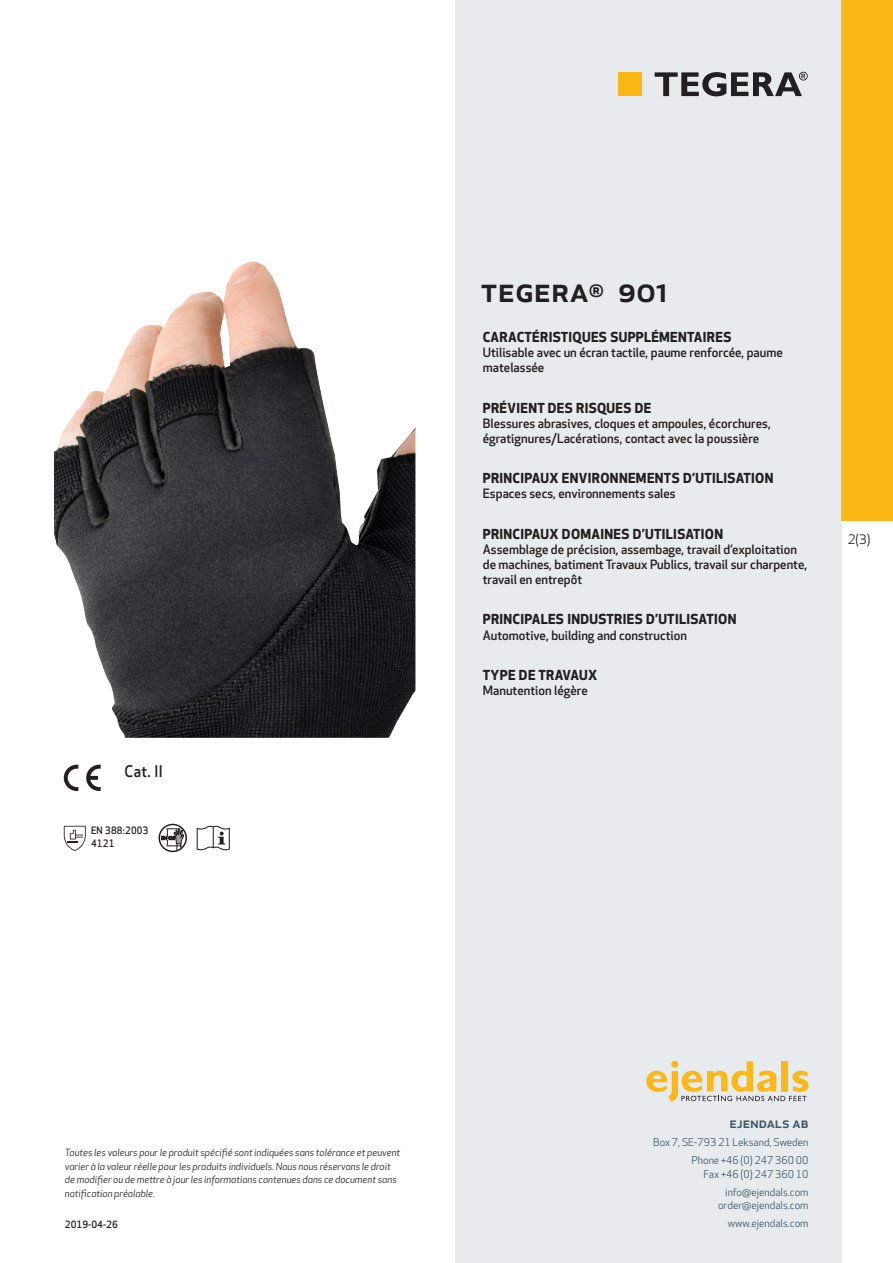
<style>
.page{position:relative;width:893px;height:1263px;background:#fff}
.page>*{position:absolute;margin:0;border:0;box-sizing:border-box;transform-origin:0 0}
.prodname{font:500 34.5px "Apex New";color:#231f20}
.Artikel{font:500 15.6px "Apex New";color:#231f20;scale:.95 1}
.t1{font:500 15px "Apex New";color:#405968}
.Funktion_body{font:700 13.5px "Apex New";letter-spacing:.025em;color:#231f20}
.t2{font:12.75px "Apex New";color:#231f20}
.Funktion_body-2{font:500 12.6px/15px "Apex New";color:#231f20}
.t3{font:10.5px/18px "Apex New";color:#405968;text-align:right}
.Artikel-2{font:500 10.05px/13.2px "Apex New";letter-spacing:.025em;color:#231f20;scale:.95 1}
.t4{font:italic 9.75px/13.5px "Apex New";color:#231f20}
.Sidfot_datum{font:500 9.75px "Apex New";color:#231f20}
</style>
<div class="page">
<div style="left:455px;top:0;width:387px;height:1263px;background:#e8ebee"></div>
<svg style="left:646px;top:1061px;width:162px;height:40px"></svg>
<div style="left:842px;top:0;width:51px;height:520px;background:#fcb814"></div>
<div style="left:618px;top:72px;width:24px;height:24px;background:#fcb814"></div>
<svg style="left:655px;top:72px;width:153px;height:24px"></svg>
<svg style="left:86px;top:765px;width:15px;height:26px"></svg>
<svg style="left:64px;top:765px;width:14px;height:26px"></svg>
<svg style="left:64px;top:826px;width:22px;height:25px"></svg>
<svg style="left:161px;top:824px;width:23px;height:26px"></svg>
<div style="left:159px;top:824px;width:28px;height:28px;border:1px solid #231f20;border-radius:50%"></div>
<svg style="left:197px;top:826px;width:33px;height:24px"></svg>
<img style="left:54px;top:261px;width:361px;height:477px">
<p class="Artikel" style="left:125px;top:761px;width:42px">Cat. II</p>
<p class="Artikel-2" style="left:91px;top:823px;width:62px">EN 388:2003<br>4121</p>
<p class="prodname" style="left:480px;top:266px;width:189px">TEGERA<sup>®</sup> 901</p>
<p class="Funktion_body" style="left:483px;top:327px;width:250px">CARACTÉRISTIQUES SUPPLÉMENTAIRES</p>
<p class="Funktion_body-2" style="left:483px;top:345px;width:302px">Utilisable avec un écran tactile, paume renforcée, paume matelassée</p>
<p class="Funktion_body" style="left:483px;top:398px;width:170px">PRÉVIENT DES RISQUES DE</p>
<p class="Funktion_body-2" style="left:483px;top:415px;width:289px">Blessures abrasives, cloques et ampoules, écorchures, égratignures/Lacérations, contact avec la poussière</p>
<p class="Funktion_body" style="left:483px;top:468px;width:292px">PRINCIPAUX ENVIRONNEMENTS D’UTILISATION</p>
<p class="Funktion_body-2" style="left:483px;top:486px;width:194px">Espaces secs, environnements sales</p>
<p class="Funktion_body" style="left:483px;top:524px;width:242px">PRINCIPAUX DOMAINES D’UTILISATION</p>
<p class="Funktion_body-2" style="left:483px;top:541px;width:326px">Assemblage de précision, assembage, travail d’exploitation de machines, batiment Travaux Publics, travail sur charpente, travail en entrepôt</p>
<p class="Funktion_body" style="left:483px;top:610px;width:255px">PRINCIPALES INDUSTRIES D’UTILISATION</p>
<p class="Funktion_body-2" style="left:483px;top:627px;width:206px">Automotive, building and construction</p>
<p class="Funktion_body" style="left:483px;top:665px;width:116px">TYPE DE TRAVAUX</p>
<p class="Funktion_body-2" style="left:483px;top:683px;width:107px">Manutention légère</p>
<p class="t2" style="left:848px;top:531px;width:24px">2(3)</p>
<p class="t4" style="left:65px;top:1146px;width:337px">Toutes les valeurs pour le produit spécifié sont indiquées sans tolérance et peuvent varier à la valeur réelle pour les produits individuels. Nous nous réservons le droit de modifier ou de mettre à jour les informations contenues dans ce document sans notification préalable.</p>
<p class="t1" style="left:729px;top:1113px;width:80px">ejendals ab</p>
<p class="t3" style="left:653px;top:1133px;width:157px">Box 7, SE-793 21 Leksand, Sweden<br>Phone +46 (0) 247 360 00</p>
<p class="t3" style="left:703px;top:1165px;width:107px">Fax +46 (0) 247 360 10 info@ejendals.com</p>
<p class="t3" style="left:718px;top:1196px;width:92px">order@ejendals.com</p>
<p class="Sidfot_datum" style="left:65px;top:1218px;width:54px">2019-04-26</p>
<p class="t3" style="left:728px;top:1215px;width:82px">www.ejendals.com</p>
</div>
